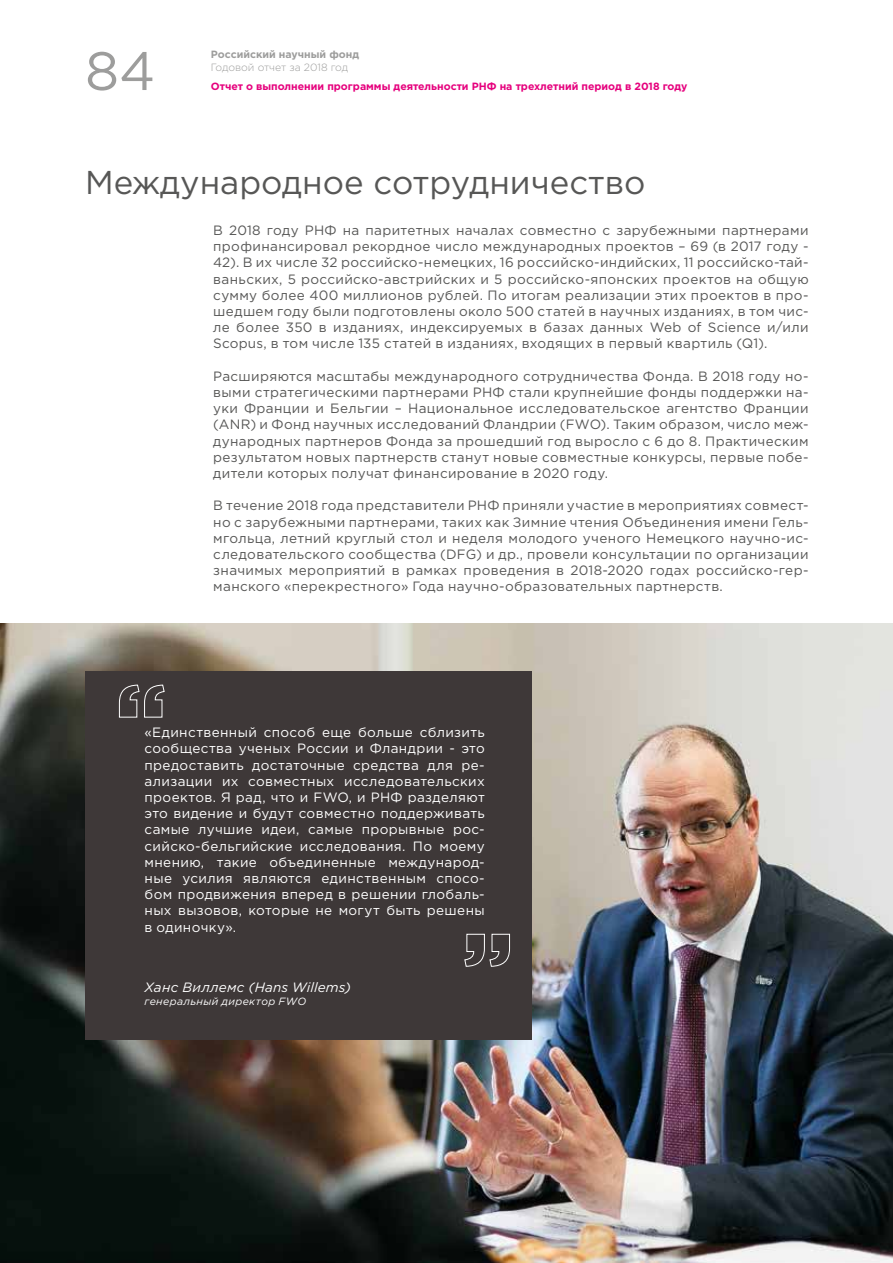
<style>
.page{position:relative;width:893px;height:1263px;background:#fff}
.page>*{position:absolute;margin:0;border:0;box-sizing:border-box;transform-origin:0 0}
.t1{font:54px "Gotham Pro";color:#9d9d9c}
.t2{font:33px "Gotham Pro";color:#575756}
.t3{font:13.5px/16.2px "Gotham Pro";letter-spacing:.025em;color:#575756;text-align:justify}
.t4{font:13.5px/16.2px "Gotham Pro";letter-spacing:.025em;color:#fff;text-align:justify}
.t5{font:italic 13.5px "Gotham Pro";letter-spacing:.015em;color:#fff}
.t6{font:700 10.5px "Gotham Pro";color:#e6007d}
.t7{font:italic 10.5px "Gotham Pro";letter-spacing:.035em;color:#fff}
.t8{font:700 10.5px "Gotham Pro";color:#9d9d9c}
.t9{font:300 10.5px "Gotham Pro";color:#9d9d9c}
</style>
<div class="page">
<img style="left:0;top:623px;width:893px;height:640px">
<div style="left:85px;top:671px;width:446px;height:369px;background:#3e3838"></div>
<svg style="left:119px;top:684px;width:46px;height:34px"></svg>
<svg style="left:464px;top:933px;width:46px;height:34px"></svg>
<h1 class="t1" style="left:85px;top:41px;width:72px">84</h1>
<p class="t8" style="left:211px;top:48px;width:150px">Российский научный фонд</p>
<p class="t9" style="left:211px;top:61px;width:139px">Годовой отчет за 2018 год</p>
<p class="t6" style="left:211px;top:81px;width:478px">Отчет о выполнении программы деятельности РНФ на трехлетний период в 2018 году</p>
<h2 class="t2" style="left:85px;top:164px;width:562px">Международное сотрудничество</h2>
<p class="t3" style="left:213px;top:222px;width:597px">В 2018 году РНФ на паритетных началах совместно с зарубежными партнерами профинансировал рекордное число международных проектов – 69 (в 2017 году - 42). В их числе 32 российско-немецких, 16 российско-индийских, 11 российско-тай&shy;ваньских, 5 российско-австрийских и 5 российско-японских проектов на общую сумму более 400 миллионов рублей. По итогам реализации этих проектов в про&shy;шедшем году были подготовлены около 500 статей в научных изданиях, в том чис&shy;ле более 350 в изданиях, индексируемых в базах данных Web of Science и/или Scopus, в том числе 135 статей в изданиях, входящих в первый квартиль (Q1).</p>
<p class="t3" style="left:213px;top:368px;width:597px">Расширяются масштабы международного сотрудничества Фонда. В 2018 году но&shy;выми стратегическими партнерами РНФ стали крупнейшие фонды поддержки на&shy;уки Франции и Бельгии – Национальное исследовательское агентство Франции (ANR) и Фонд научных исследований Фландрии (FWO). Таким образом, число меж&shy;дународных партнеров Фонда за прошедший год выросло с 6 до 8. Практическим результатом новых партнерств станут новые совместные конкурсы, первые побе&shy;дители которых получат финансирование в 2020 году.</p>
<p class="t3" style="left:213px;top:497px;width:597px">В течение 2018 года представители РНФ приняли участие в мероприятиях совмест&shy;но с зарубежными партнерами, таких как Зимние чтения Объединения имени Гель&shy;мгольца, летний круглый стол и неделя молодого ученого Немецкого научно-ис&shy;следовательского сообщества (DFG) и др., провели консультации по организации значимых мероприятий в рамках проведения в 2018-2020 годах российско-гер&shy;манского «перекрестного» Года научно-образовательных партнерств.</p>
<p class="t4" style="left:145px;top:724px;width:342px">«Единственный способ еще больше сблизить сообщества ученых России и Фландрии - это предоставить достаточные средства для ре&shy;ализации их совместных исследовательских проектов. Я рад, что и FWO, и РНФ разделяют это видение и будут совместно поддерживать самые лучшие идеи, самые прорывные рос&shy;сийско-бельгийские исследования. По моему мнению, такие объединенные международ&shy;ные усилия являются единственным спосо&shy;бом продвижения вперед в решении глобаль&shy;ных вызовов, которые не могут быть решены в одиночку».</p>
<p class="t5" style="left:145px;top:980px;width:208px">Ханс Виллемс (Hans Willems)</p>
<p class="t7" style="left:145px;top:995px;width:163px">генеральный директор FWO</p>
</div>
